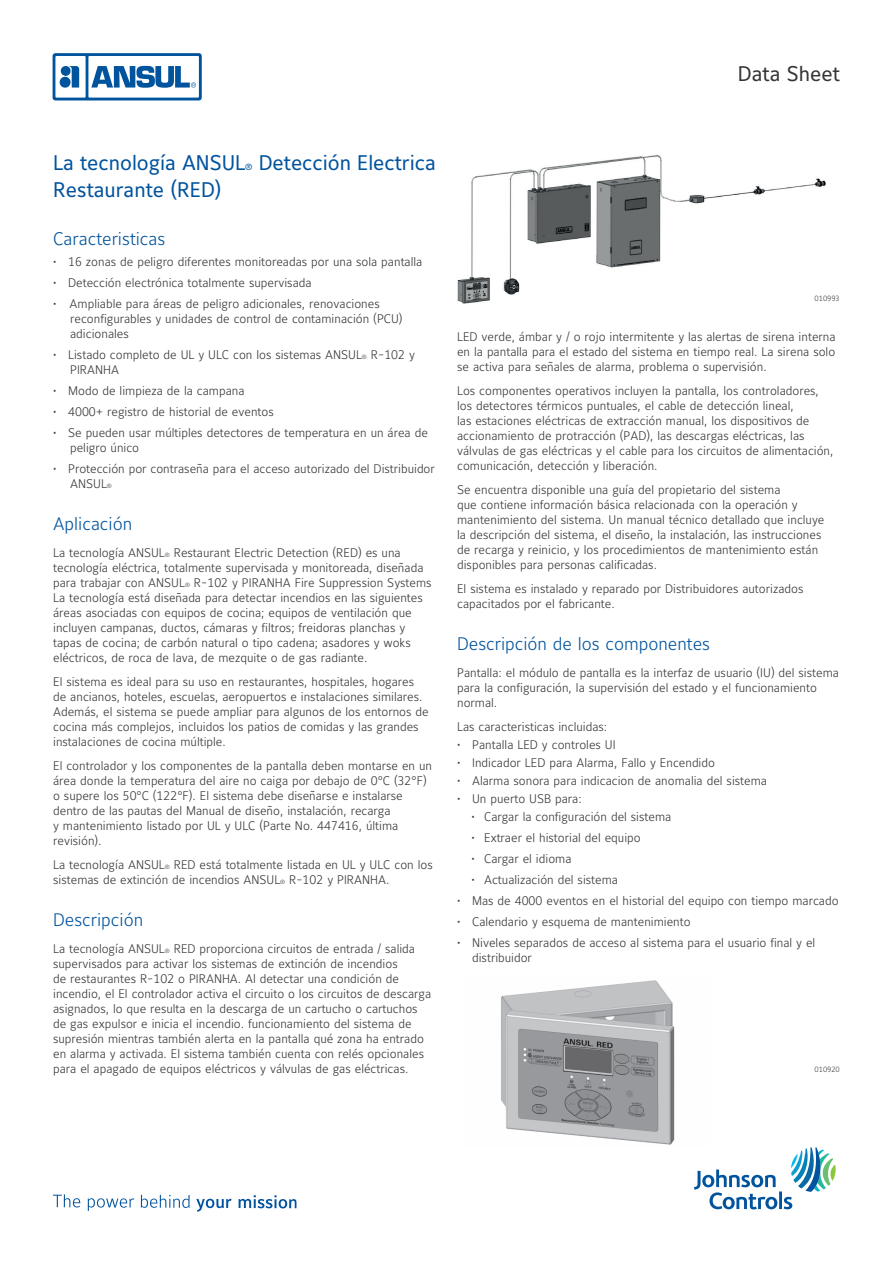
<style>
.page{position:relative;width:893px;height:1263px;background:#fff}
.page>*{position:absolute;margin:0;border:0;box-sizing:border-box;transform-origin:0 0}
._02_Data_Sheet_Heade{font:21px "Maurea Jci Tf ML";color:#01539e}
._02_Data_Sheet_Heade-2{font:21px "Maurea Jci Tf ML";color:#363536}
._03_12_pt_Blue_Heade{font:300 18px "Maurea Jci Tf ML";color:#01539e}
._06_Text_8_25{font:300 18px "Maurea Jci Tf ML";color:#01539e}
._06_Text_8_25-2{font:300 12.3px/15px "Maurea Jci Tf ML";color:#363536}
._05_Text_1st_Graph{font:300 12.3px/15px "Maurea Jci Tf ML";color:#363536}
._08_Bullet_Text{font:300 12.3px "Maurea Jci Tf ML";color:#363536}
._02_Data_Sheet_Heade-3{font:9px "Maurea Jci Tf ML";color:#01539e}
._06_Text_8_25-3{font:300 7.5px "Maurea Jci Tf ML";color:#363536}
.s1{font-size:6.15px}
</style>
<div class="page">
<svg style="left:694px;top:1147px;width:142px;height:62px"></svg>
<svg style="left:53px;top:1194px;width:27px;height:13px"></svg>
<svg style="left:88px;top:1198px;width:46px;height:13px"></svg>
<svg style="left:141px;top:1195px;width:49px;height:13px"></svg>
<svg style="left:196px;top:1199px;width:36px;height:13px"></svg>
<svg style="left:238px;top:1195px;width:59px;height:13px"></svg>
<svg style="left:53px;top:53px;width:149px;height:47px"></svg>
<img style="left:501px;top:980px;width:174px;height:165px">
<img style="left:457px;top:155px;width:369px;height:149px">
<p class="_02_Data_Sheet_Heade-2" style="left:738px;top:61px;width:103px">Data Sheet</p>
<p class="_02_Data_Sheet_Heade" style="left:53px;top:150px;width:194px">La tecnología ANSUL</p>
<p class="_02_Data_Sheet_Heade-3" style="left:245px;top:161px;width:9px">®</p>
<p class="_02_Data_Sheet_Heade" style="left:259px;top:150px;width:179px">Detección Electrica</p>
<p class="_02_Data_Sheet_Heade" style="left:53px;top:177px;width:170px">Restaurante (RED)</p>
<p class="_03_12_pt_Blue_Heade" style="left:53px;top:228px;width:114px">Caracteristicas</p>
<p class="_06_Text_8_25-2" style="left:53px;top:254px;width:371px">• 16 zonas de peligro diferentes monitoreadas por una sola pantalla</p>
<p class="_06_Text_8_25-2" style="left:53px;top:275px;width:260px">• Detección electrónica totalmente supervisada</p>
<p class="_06_Text_8_25-2" style="left:70px;top:296px;width:334px;text-indent:-17px">• Ampliable para áreas de peligro adicionales, renovaciones reconfigurables y unidades de control de contaminación (PCU) adicionales</p>
<p class="_06_Text_8_25-2" style="left:70px;top:347px;width:346px;text-indent:-17px">• Listado completo de UL y ULC con los sistemas ANSUL<span class="s1">®</span> R-102 y<br>PIRANHA</p>
<p class="_06_Text_8_25-2" style="left:53px;top:383px;width:193px">• Modo de limpieza de la campana</p>
<p class="_06_Text_8_25-2" style="left:53px;top:404px;width:222px">• 4000+ registro de historial de eventos</p>
<p class="_06_Text_8_25-2" style="left:70px;top:425px;width:359px;text-indent:-17px">• Se pueden usar múltiples detectores de temperatura en un área de peligro único</p>
<p class="_06_Text_8_25-2" style="left:70px;top:461px;width:366px;text-indent:-17px">• Protección por contraseña para el acceso autorizado del Distribuidor<br>ANSUL<span class="s1">®</span></p>
<p class="_03_12_pt_Blue_Heade" style="left:53px;top:513px;width:81px">Aplicación</p>
<p class="_06_Text_8_25-2" style="left:53px;top:545px;width:380px">La tecnología ANSUL<span class="s1">®</span> Restaurant Electric Detection (RED) es una tecnología eléctrica, totalmente supervisada y monitoreada, diseñada para trabajar con ANSUL<span class="s1">®</span> R-102 y PIRANHA Fire Suppression Systems La tecnología está diseñada para detectar incendios en las siguientes áreas asociadas con equipos de cocina; equipos de ventilación que incluyen campanas, ductos, cámaras y filtros; freidoras planchas y tapas de cocina; de carbón natural o tipo cadena; asadores y woks eléctricos, de roca de lava, de mezquite o de gas radiante.</p>
<p class="_06_Text_8_25-2" style="left:53px;top:674px;width:377px">El sistema es ideal para su uso en restaurantes, hospitales, hogares de ancianos, hoteles, escuelas, aeropuertos e instalaciones similares.<br>Además, el sistema se puede ampliar para algunos de los entornos de cocina más complejos, incluidos los patios de comidas y las grandes instalaciones de cocina múltiple.</p>
<p class="_06_Text_8_25-2" style="left:53px;top:758px;width:380px">El controlador y los componentes de la pantalla deben montarse en un área donde la temperatura del aire no caiga por debajo de 0°C (32°F) o supere los 50°C (122°F). El sistema debe diseñarse e instalarse dentro de las pautas del Manual de diseño, instalación, recarga<br>y mantenimiento listado por UL y ULC (Parte No. 447416, última revisión).</p>
<p class="_06_Text_8_25-2" style="left:53px;top:857px;width:381px">La tecnología ANSUL<span class="s1">®</span> RED está totalmente listada en UL y ULC con los sistemas de extinción de incendios ANSUL<span class="s1">®</span> R-102 y PIRANHA.</p>
<p class="_06_Text_8_25" style="left:53px;top:909px;width:92px">Descripción</p>
<p class="_06_Text_8_25-2" style="left:53px;top:941px;width:379px">La tecnología ANSUL<span class="s1">®</span> RED proporciona circuitos de entrada / salida supervisados para activar los sistemas de extinción de incendios<br>de restaurantes R-102 o PIRANHA. Al detectar una condición de incendio, el El controlador activa el circuito o los circuitos de descarga asignados, lo que resulta en la descarga de un cartucho o cartuchos de gas expulsor e inicia el incendio. funcionamiento del sistema de supresión mientras también alerta en la pantalla qué zona ha entrado en alarma y activada. El sistema también cuenta con relés opcionales para el apagado de equipos eléctricos y válvulas de gas eléctricas.</p>
<p class="_06_Text_8_25-3" style="left:815px;top:294px;width:27px">010993</p>
<p class="_06_Text_8_25-2" style="left:457px;top:329px;width:380px;text-align:justify">LED verde, ámbar y / o rojo intermitente y las alertas de sirena interna en la pantalla para el estado del sistema en tiempo real. La sirena solo se activa para señales de alarma, problema o supervisión.</p>
<p class="_06_Text_8_25-2" style="left:457px;top:383px;width:378px">Los componentes operativos incluyen la pantalla, los controladores, los detectores térmicos puntuales, el cable de detección lineal,<br>las estaciones eléctricas de extracción manual, los dispositivos de accionamiento de protracción (PAD), las descargas eléctricas, las válvulas de gas eléctricas y el cable para los circuitos de alimentación, comunicación, detección y liberación.</p>
<p class="_06_Text_8_25-2" style="left:457px;top:482px;width:369px">Se encuentra disponible una guía del propietario del sistema<br>que contiene información básica relacionada con la operación y mantenimiento del sistema. Un manual técnico detallado que incluye la descripción del sistema, el diseño, la instalación, las instrucciones de recarga y reinicio, y los procedimientos de mantenimiento están disponibles para personas calificadas.</p>
<p class="_06_Text_8_25-2" style="left:457px;top:581px;width:348px">El sistema es instalado y reparado por Distribuidores autorizados capacitados por el fabricante.</p>
<p class="_03_12_pt_Blue_Heade" style="left:457px;top:633px;width:255px">Descripción de los componentes</p>
<p class="_05_Text_1st_Graph" style="left:457px;top:665px;width:383px">Pantalla: el módulo de pantalla es la interfaz de usuario (IU) del sistema para la configuración, la supervisión del estado y el funcionamiento normal.</p>
<p class="_06_Text_8_25-2" style="left:457px;top:719px;width:152px">Las caracteristicas incluidas:</p>
<p class="_06_Text_8_25-2" style="left:457px;top:737px;width:160px">• Pantalla LED y controles UI</p>
<p class="_06_Text_8_25-2" style="left:457px;top:755px;width:259px">• Indicador LED para Alarma, Fallo y Encendido</p>
<p class="_06_Text_8_25-2" style="left:457px;top:773px;width:311px">• Alarma sonora para indicacion de anomalia del sistema</p>
<p class="_06_Text_8_25-2" style="left:457px;top:791px;width:126px">• Un puerto USB para:</p>
<p class="_06_Text_8_25-2" style="left:471px;top:809px;width:202px">• Cargar la configuración del sistema</p>
<p class="_06_Text_8_25-2" style="left:471px;top:830px;width:171px">• Extraer el historial del equipo</p>
<p class="_06_Text_8_25-2" style="left:471px;top:851px;width:102px">• Cargar el idioma</p>
<p class="_06_Text_8_25-2" style="left:471px;top:872px;width:148px">• Actualización del sistema</p>
<p class="_06_Text_8_25-2" style="left:457px;top:893px;width:383px">• Mas de 4000 eventos en el historial del equipo con tiempo marcado</p>
<p class="_06_Text_8_25-2" style="left:457px;top:914px;width:235px">• Calendario y esquema de mantenimiento</p>
<p class="_06_Text_8_25-2" style="left:457px;top:935px;width:360px">• Niveles separados de acceso al sistema para el usuario final y el</p>
<p class="_08_Bullet_Text" style="left:472px;top:950px;width:61px">distribuidor</p>
<p class="_06_Text_8_25-3" style="left:815px;top:1064px;width:27px">010920</p>
</div>
